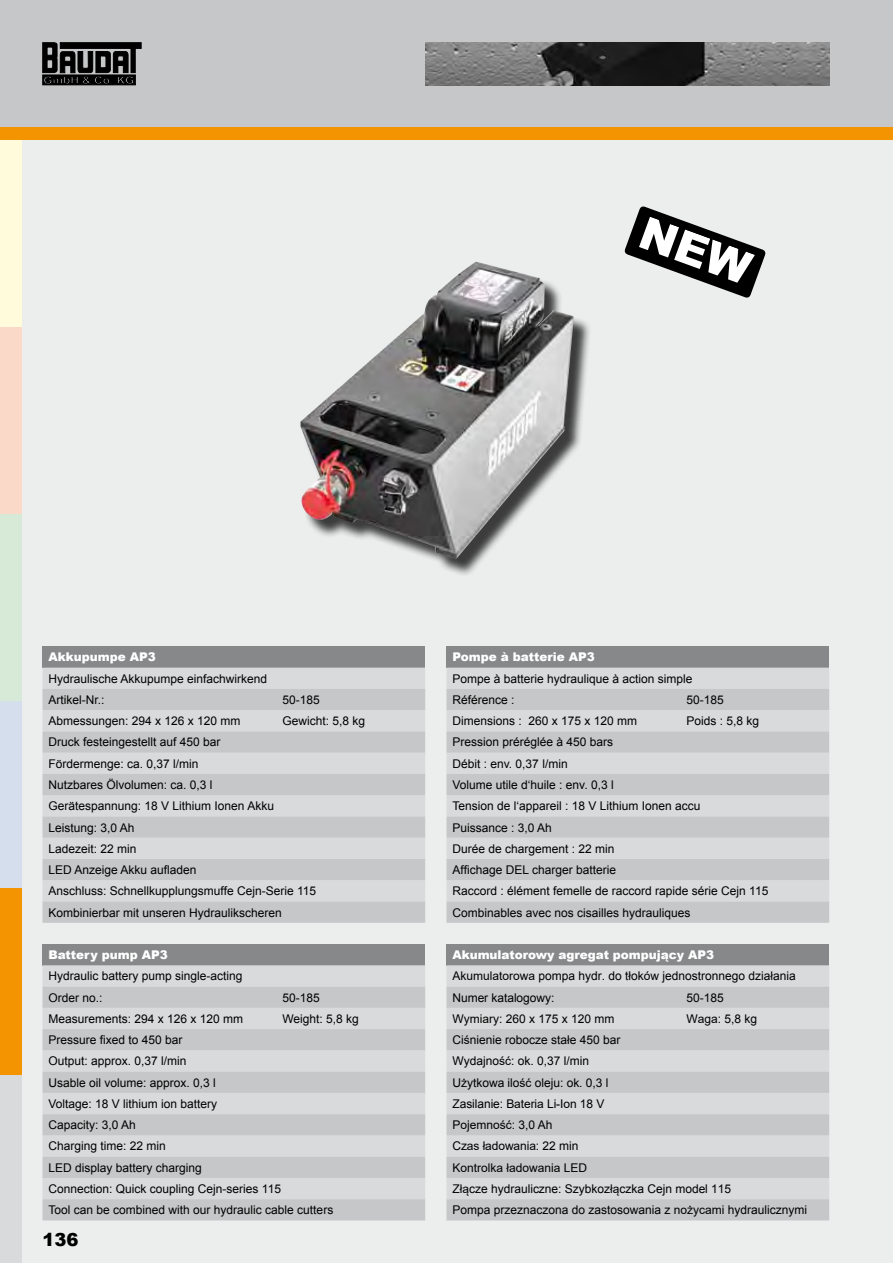
<style>
.page{position:relative;width:893px;height:1263px;background:#fff}
.page>*{position:absolute;margin:0;border:0;box-sizing:border-box;transform-origin:0 0}
.t1{font:900 18px "Arial";color:#000}
.t2{font:12px/21.3px "Arial";color:#000}
.t3{font:900 12px "Arial";color:#fff}
.s1{font-weight:900;color:#fff}
.s2{font-style:inherit}
</style>
<div class="page">
<div style="left:0;top:128px;width:893px;height:1135px;background:#eceded"></div>
<div style="left:0;top:0;width:893px;height:128px;background:#c6c7c8"></div>
<div style="left:0;top:128px;width:893px;height:12px;background:#f39400"></div>
<svg style="left:43px;top:42px;width:98px;height:43px"></svg>
<img style="left:425px;top:43px;width:404px;height:42px">
<div style="left:0;top:140px;width:21px;height:187px;background:#fffbdb"></div>
<div style="left:0;top:327px;width:21px;height:187px;background:#fbd9c9"></div>
<div style="left:0;top:514px;width:21px;height:188px;background:#d7ead7"></div>
<div style="left:0;top:702px;width:21px;height:187px;background:#d4deec"></div>
<div style="left:0;top:889px;width:21px;height:187px;background:#f39400"></div>
<div style="left:0;top:1076px;width:21px;height:187px;background:#d9dadb"></div>
<div style="left:43px;top:646px;width:382px;height:22px;background:#87888a"></div>
<div style="left:43px;top:668px;width:382px;height:21px;background:#d9dadb"></div>
<svg style="left:43px;top:689px;width:382px;height:234px;background:#cecfd0"></svg>
<div style="left:43px;top:944px;width:382px;height:21px;background:#87888a"></div>
<div style="left:43px;top:965px;width:382px;height:21px;background:#d9dadb"></div>
<svg style="left:43px;top:986px;width:382px;height:234px;background:#cecfd0"></svg>
<div style="left:303px;top:264px;width:289px;height:312px;background:#000;opacity:.75"></div>
<img style="left:440px;top:262px;width:35px;height:28px">
<div style="left:446px;top:944px;width:383px;height:21px;background:#87888a"></div>
<div style="left:446px;top:965px;width:383px;height:21px;background:#d9dadb"></div>
<svg style="left:446px;top:986px;width:383px;height:234px;background:#cecfd0"></svg>
<div style="left:446px;top:646px;width:383px;height:22px;background:#87888a"></div>
<div style="left:446px;top:668px;width:383px;height:21px;background:#d9dadb"></div>
<svg style="left:446px;top:689px;width:383px;height:234px;background:#cecfd0"></svg>
<svg style="left:624px;top:206px;width:142px;height:92px"></svg>
<p class="t3" style="left:49px;top:648px;width:109px">Akkupumpe AP3</p>
<p class="t2" style="left:49px;top:668px;width:220px">Hydraulische Akkupumpe einfachwirkend<br>Artikel-Nr.:</p>
<p class="t2" style="left:282px;top:689px;width:39px">50-185</p>
<p class="t2" style="left:49px;top:710px;width:194px">Abmessungen: 294 x 126 x 120 mm</p>
<p class="t2" style="left:282px;top:710px;width:84px">Gewicht: 5,8 kg</p>
<p class="t2" style="left:49px;top:732px;width:269px">Druck festeingestellt auf 450 bar<br>Fördermenge: ca. 0,37 l/min<br>Nutzbares Ölvolumen: ca. 0,3 l<br>Gerätespannung: 18 V Lithium Ionen Akku<br>Leistung: 3,0 Ah<br>Ladezeit: 22 min<br>LED Anzeige Akku aufladen<br>Anschluss: Schnellkupplungsmuffe Cejn-Serie 115<br>Kombinierbar mit unseren Hydraulikscheren</p>
<p class="t3" style="left:49px;top:946px;width:121px">Battery pump AP3</p>
<p class="t2" style="left:49px;top:965px;width:196px">Hydraulic battery pump single-acting<br>Order no.:</p>
<p class="t2" style="left:282px;top:987px;width:39px">50-185</p>
<p class="t2" style="left:49px;top:1008px;width:196px">Measurements: 294 x 126 x 120 mm</p>
<p class="t2" style="left:282px;top:1008px;width:78px">Weight: 5,8 kg</p>
<p class="t2" style="left:49px;top:1029px;width:286px">Pressure fixed to 450 bar<br>Output: approx. 0,37 l/min<br>Usable oil volume: approx. 0,3 l<br>Voltage: 18 V lithium ion battery<br>Capacity: 3,0 Ah<br>Charging time: 22 min<br>LED display battery charging<br>Connection: Quick coupling Cejn-series 115<br>Tool can be combined with our hydraulic cable cutters</p>
<h1 class="t1" style="left:43px;top:1226px;width:38px">136</h1>
<p class="t3" style="left:452px;top:648px;width:144px">Pompe à batterie AP3</p>
<p class="t2" style="left:452px;top:668px;width:242px">Pompe à batterie hydraulique à action simple<br>Référence :</p>
<p class="t2" style="left:686px;top:689px;width:39px">50-185</p>
<p class="t2" style="left:452px;top:710px;width:186px">Dimensions : 260 x 175 x 120 mm</p>
<p class="t2" style="left:686px;top:710px;width:74px">Poids : 5,8 kg</p>
<p class="t2" style="left:452px;top:732px;width:317px">Pression préréglée à 450 bars<br>Débit : env. 0,37 l/min<br>Volume utile d‘huile : env. 0,3 l<br>Tension de l‘appareil : 18 V Lithium Ionen accu<br>Puissance : 3,0 Ah<br>Durée de chargement : 22 min<br>Affichage DEL charger batterie<br>Raccord : élément femelle de raccord rapide série Cejn 115<br>Combinables avec nos cisailles hydrauliques</p>
<p class="t2" style="left:452px;top:944px;width:345px"><span class="s1">Akumulatorowy</span> <span class="s1">agregat pompuj</span><span class="s1">ą</span><span class="s1">cy AP3<br></span><span class="s2">Akumulatorowa</span> pompa hydr<span class="s2">.</span> do t<span class="s2">ł</span>ok<span class="s2">ó</span>w jednostronnego dzia<span class="s2">ł</span>ania<br>Numer katalogowy:</p>
<p class="t2" style="left:686px;top:987px;width:39px">50-185</p>
<p class="t2" style="left:452px;top:1008px;width:164px"><span class="s2">Wymiary</span>: 260 x 175 x 120 mm</p>
<p class="t2" style="left:686px;top:1008px;width:72px"><span class="s2">Waga</span>: 5,8 kg</p>
<p class="t2" style="left:452px;top:1029px;width:356px">Ci<span class="s2">ś</span>nienie robocze sta<span class="s2">ł</span>e 450 bar<br>Wydajno<span class="s2">ść</span>: ok. 0,3<span class="s2">7</span> l/min<br>U<span class="s2">ż</span>ytkowa ilo<span class="s2">ść</span> oleju: ok. 0,3 l<br>Zasilanie: <span class="s2">Bateria Li-Ion</span> 18 V<br><span class="s2">Pojemność</span>: 3,0 Ah<br><span class="s2">Czas ładowania</span>: 22 min<br><span class="s2">Kontrolka ładowania</span> LED<br>Z<span class="s2">łą</span>cze hydrauliczne: Szybkoz<span class="s2">łą</span>czka Cejn model 115<br>Pompa przeznaczona do zastosowania z <span class="s2">nożycami</span> hydraulicznymi</p>
</div>
